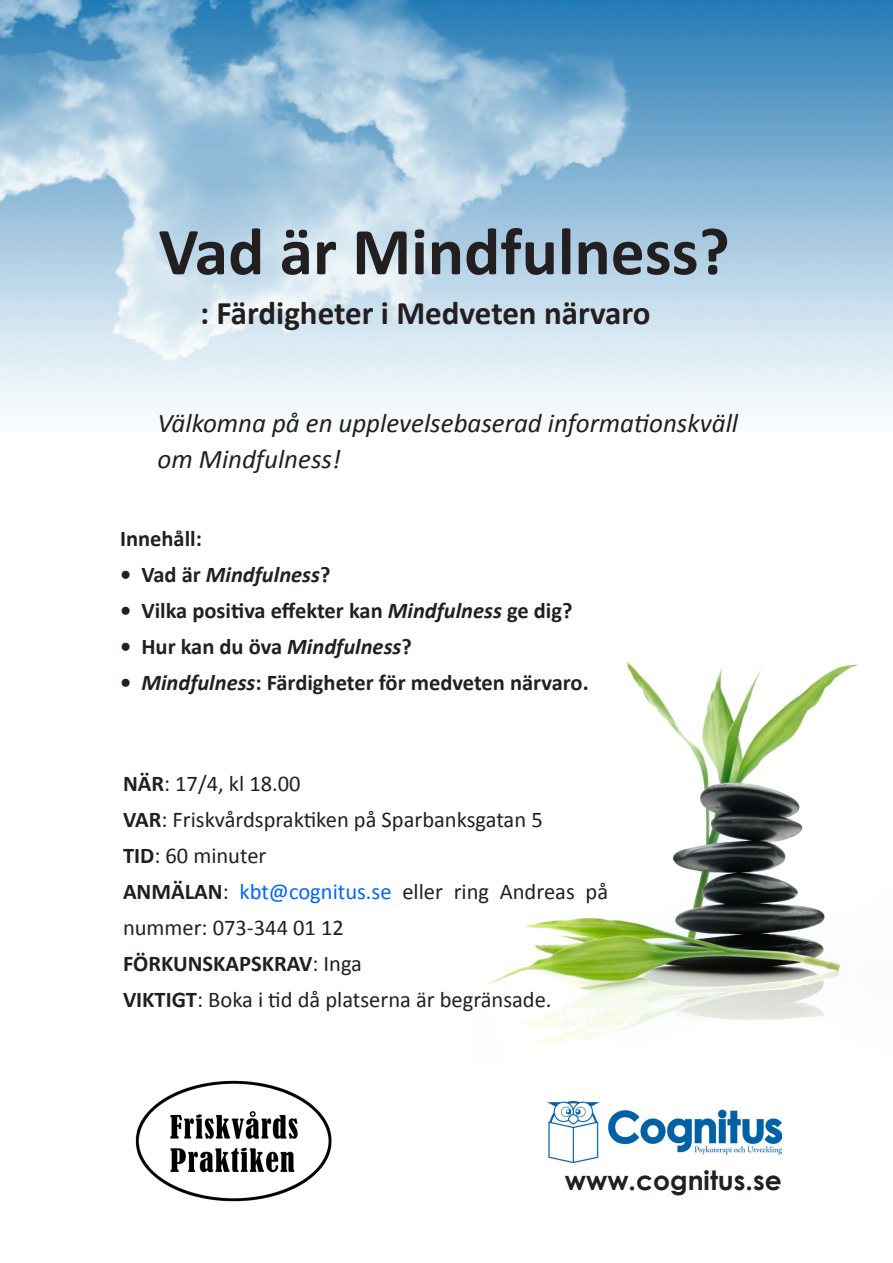
<style>
.page{position:relative;width:893px;height:1263px;background:#fff}
.page>*{position:absolute;margin:0;border:0;box-sizing:border-box;transform-origin:0 0}
.t1{font:700 67.5px "Calibri";color:#231f20}
.t2{font:700 33px "Calibri";color:#231f20}
.t3{font:italic 27px/36px "Calibri";color:#231f20}
.t4{font:700 26.55px "Century Gothic";color:#231f20}
.t5{font:22.5px/36px "Calibri";color:#231f20}
.t6{font:700 22.5px "Calibri";color:#231f20}
.t7{font:italic 700 22.5px "Calibri";color:#231f20}
.s1{font-style:normal}
.s2{font-style:italic}
.s3{font-weight:700}
.s4{color:#0065ff}
.s5{font-weight:400}
</style>
<div class="page">
<img style="left:487px;top:662px;width:373px;height:382px">
<img style="left:0;top:0;width:893px;height:417px">
<img style="left:548px;top:1101px;width:234px;height:62px">
<img style="left:135px;top:1080px;width:197px;height:122px">
<p class="t1" style="left:159px;top:209px;width:573px">Vad är Mindfulness?</p>
<p class="t2" style="left:200px;top:292px;width:452px">: Färdigheter i Medveten närvaro</p>
<p class="t3" style="left:158px;top:404px;width:582px">Välkomna på en upplevelsebaserad informationskväll om Mindfulness!</p>
<p class="t6" style="left:120px;top:525px;width:83px">Innehåll:</p>
<p class="t7" style="left:120px;top:561px;width:212px"><span class="s1">• Vad är</span> Mindfulness<span class="s1">?</span></p>
<p class="t6" style="left:120px;top:597px;width:454px">• Vilka positiva effekter kan <span class="s2">Mindfulness</span> ge dig?</p>
<p class="t6" style="left:120px;top:633px;width:293px">• Hur kan du öva <span class="s2">Mindfulness</span>?</p>
<p class="t6" style="left:120px;top:669px;width:470px">• <span class="s2">Mindfulness</span>: Färdigheter för medveten närvaro.</p>
<p class="t5" style="left:123px;top:765px;width:179px"><span class="s3">NÄR</span>: 17/4, kl 18.00</p>
<p class="t5" style="left:123px;top:801px;width:421px"><span class="s3">VAR</span>: Friskvårdspraktiken på Sparbanksgatan 5</p>
<p class="t5" style="left:123px;top:837px;width:145px"><span class="s3">TID</span>: 60 minuter</p>
<p class="t5" style="left:123px;top:873px;width:487px"><span class="s3">ANMÄLAN</span>: <span class="s4">kbt@cognitus.se</span> eller ring Andreas på nummer: 073-344 01 12</p>
<p class="t6" style="left:123px;top:949px;width:241px">FÖRKUNSKAPSKRAV<span class="s5">: Inga</span></p>
<p class="t5" style="left:123px;top:981px;width:430px"><span class="s3">VIKTIGT</span>: Boka i tid då platserna är begränsade.</p>
<p class="t4" style="left:565px;top:1160px;width:218px">www.cognitus.se</p>
</div>
